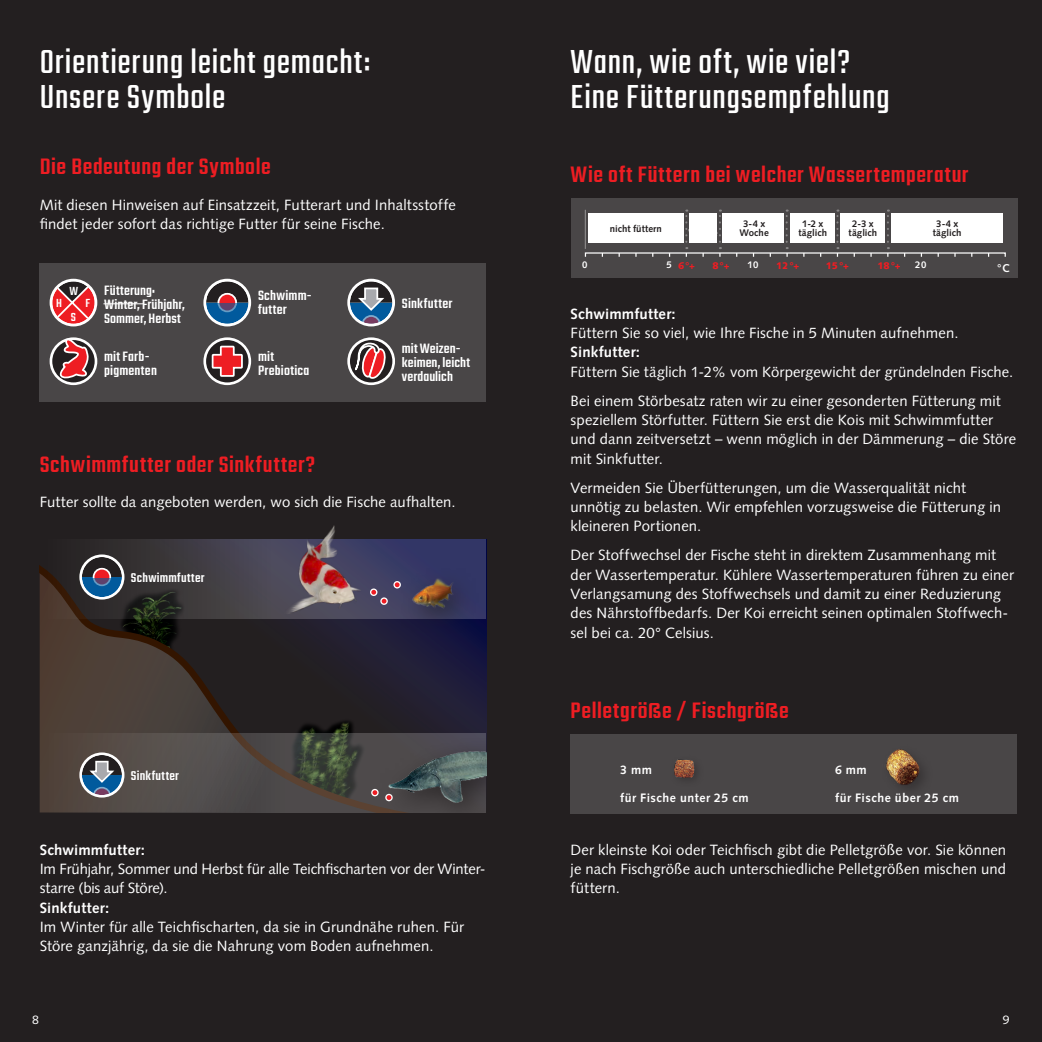
<style>
.page{position:relative;width:1042px;height:1042px;background:#231f20}
.page>*{position:absolute;margin:0;border:0;box-sizing:border-box;transform-origin:0 0}
.t1{font:36.75px/35px "Teko";letter-spacing:.025em;color:#fff}
.t2{font:500 24.5px "Teko";letter-spacing:.025em;color:#ee1d23}
.Fliesstext_weiss{font:14.88px/19.2px "Syntax LT";letter-spacing:.005em;color:#fff}
.t3{font:500 14.88px/14px "Teko";letter-spacing:.01em;color:#fff}
.t4{font:500 14px "Teko";letter-spacing:.03em;color:#fff}
.t5{font:500 12.78px "Teko";color:#fff}
.t6{font:700 12.25px "Syntax LT";letter-spacing:.04em;color:#fff}
.t7{font:12.25px "Syntax LT";color:#fff}
.t8{font:700 11.38px "Syntax LT";color:#fff}
.t9{font:700 9.62px/9.6px "Syntax LT";letter-spacing:.005em;color:#231f20;text-align:center}
.t10{font:900 9.62px "Syntax LT";color:#ee1d23}
.t11{font:700 9.62px "Syntax LT";color:#fff}
.s1{font-weight:700}
</style>
<div class="page">
<div style="left:570px;top:734px;width:447px;height:80px;background:#494647"></div>
<img style="left:671px;top:756px;width:25px;height:25px;border-radius:12px">
<img style="left:881px;top:748px;width:41px;height:42px;border-radius:21px">
<div style="left:571px;top:198px;width:446px;height:80px;background:#494647"></div>
<hr style="left:585px;top:210px;width:1px;height:39px;background:#fff">
<svg style="left:685px;top:210px;width:2px;height:47px"></svg>
<svg style="left:719px;top:210px;width:2px;height:47px"></svg>
<svg style="left:785px;top:210px;width:3px;height:47px"></svg>
<svg style="left:836px;top:210px;width:2px;height:47px"></svg>
<svg style="left:887px;top:210px;width:2px;height:47px"></svg>
<div style="left:689px;top:213px;width:28px;height:30px;background:#fff"></div>
<div style="left:722px;top:213px;width:62px;height:30px;background:#fff"></div>
<div style="left:790px;top:213px;width:44px;height:30px;background:#fff"></div>
<div style="left:840px;top:213px;width:45px;height:30px;background:#fff"></div>
<div style="left:891px;top:213px;width:112px;height:30px;background:#fff"></div>
<div style="left:588px;top:213px;width:95px;height:30px;background:#fff"></div>
<svg style="left:40px;top:619px;width:446px;height:114px"></svg>
<svg style="left:40px;top:733px;width:446px;height:79px;background:#4f4a45"></svg>
<svg style="left:40px;top:539px;width:446px;height:80px"></svg>
<div style="left:79px;top:752px;width:45px;height:45px;border:3px solid #fff;border-radius:50%"></div>
<svg style="left:82px;top:755px;width:40px;height:40px"></svg>
<div style="left:372px;top:789px;width:6px;height:7px;background:#ee1d23;border-radius:50%"></div>
<div style="left:371px;top:789px;width:8px;height:7px;border:1px solid #fff;border-radius:50%"></div>
<div style="left:79px;top:554px;width:45px;height:45px;border:3px solid #fff;border-radius:50%"></div>
<svg style="left:82px;top:557px;width:40px;height:40px"></svg>
<div style="left:393px;top:581px;width:8px;height:7px;border:1px solid #fff;border-radius:50%"></div>
<div style="left:380px;top:597px;width:8px;height:8px;border:1px solid #fff;border-radius:50%"></div>
<svg style="left:371px;top:589px;width:16px;height:15px"></svg>
<div style="left:370px;top:588px;width:7px;height:8px;border:1px solid #fff;border-radius:50%"></div>
<div style="left:398px;top:567px;width:81px;height:70px;background:#231f20;opacity:.75"></div>
<img style="left:406px;top:568px;width:55px;height:58px">
<div style="left:376px;top:736px;width:140px;height:95px;background:#231f20;opacity:.75"></div>
<img style="left:385px;top:743px;width:101px;height:64px">
<div style="left:40px;top:263px;width:446px;height:139px;background:#494647"></div>
<svg style="left:51px;top:339px;width:45px;height:45px"></svg>
<div style="left:50px;top:337px;width:47px;height:48px;border:3px solid #fff;border-radius:50%"></div>
<svg style="left:59px;top:337px;width:30px;height:42px"></svg>
<svg style="left:205px;top:339px;width:45px;height:45px"></svg>
<div style="left:203px;top:337px;width:48px;height:48px;border:3px solid #fff;border-radius:50%"></div>
<svg style="left:211px;top:345px;width:33px;height:33px"></svg>
<svg style="left:349px;top:339px;width:45px;height:45px"></svg>
<div style="left:347px;top:337px;width:48px;height:48px;border:3px solid #fff;border-radius:50%"></div>
<svg style="left:354px;top:342px;width:33px;height:38px"></svg>
<div style="left:203px;top:279px;width:48px;height:47px;border:3px solid #fff;border-radius:50%"></div>
<svg style="left:206px;top:281px;width:42px;height:43px;background:#515f77"></svg>
<div style="left:347px;top:279px;width:48px;height:47px;border:3px solid #fff;border-radius:50%"></div>
<svg style="left:350px;top:281px;width:42px;height:43px;background:#5e758a"></svg>
<svg style="left:52px;top:281px;width:43px;height:43px;background:#b9494d"></svg>
<div style="left:50px;top:279px;width:47px;height:47px;border:3px solid #fff;border-radius:50%"></div>
<hr style="left:103px;top:303px;width:41px;height:1px;background:#fff">
<img style="left:275px;top:525px;width:88px;height:89px">
<p class="t1" style="left:40px;top:46px;width:332px">Orientierung leicht gemacht:<br>Unsere Symbole</p>
<p class="t2" style="left:40px;top:152px;width:233px">Die Bedeutung der Symbole</p>
<p class="Fliesstext_weiss" style="left:40px;top:195px;width:418px">Mit diesen Hinweisen auf Einsatzzeit, Futterart und Inhaltsstoffe findet jeder sofort das richtige Futter für seine Fische.</p>
<p class="t5" style="left:69px;top:284px;width:10px">W</p>
<p class="t5" style="left:71px;top:310px;width:7px">S</p>
<p class="t5" style="left:56px;top:296px;width:7px">H</p>
<p class="t5" style="left:85px;top:296px;width:6px">F</p>
<p class="t3" style="left:104px;top:285px;width:82px">Fütterung:<br>Winter, Frühjahr,<br>Sommer, Herbst</p>
<p class="t3" style="left:258px;top:290px;width:55px">Schwimm&shy;futter</p>
<p class="t3" style="left:402px;top:297px;width:52px">Sinkfutter</p>
<p class="t3" style="left:104px;top:350px;width:54px">mit Farb&shy;pigmenten</p>
<p class="t3" style="left:258px;top:350px;width:53px">mit<br>Prebiotica</p>
<p class="t3" style="left:402px;top:342px;width:70px">mit Weizen&shy;keimen, leicht verdaulich</p>
<p class="t2" style="left:40px;top:450px;width:277px">Schwimmfutter oder Sinkfutter?</p>
<p class="Fliesstext_weiss" style="left:40px;top:492px;width:417px">Futter sollte da angeboten werden, wo sich die Fische aufhalten.</p>
<p class="t4" style="left:131px;top:569px;width:75px">Schwimmfutter</p>
<p class="t4" style="left:131px;top:767px;width:50px">Sinkfutter</p>
<p class="Fliesstext_weiss" style="left:40px;top:840px;width:447px"><span class="s1">Schwimmfutter:<br></span>Im Frühjahr, Sommer und Herbst für alle Teichfischarten vor der Winter&shy;starre (bis auf Störe).<br><span class="s1">Sinkfutter:<br></span>Im Winter für alle Teichfischarten, da sie in Grundnähe ruhen. Für Störe ganzjährig, da sie die Nahrung vom Boden aufnehmen.</p>
<p class="t1" style="left:570px;top:46px;width:281px">Wann, wie oft, wie viel?</p>
<p class="t1" style="left:570px;top:81px;width:320px">Eine Fütterungsempfehlung</p>
<p class="t2" style="left:570px;top:161px;width:399px">Wie oft Füttern bei welcher Wassertemperatur</p>
<p class="t9" style="left:610px;top:224px;width:54px">nicht füttern</p>
<p class="t9" style="left:739px;top:219px;width:31px">3-4 x<br>Woche</p>
<p class="t9" style="left:798px;top:219px;width:30px">1-2 x täglich</p>
<p class="t9" style="left:848px;top:219px;width:30px">2-3 x täglich</p>
<p class="t9" style="left:933px;top:219px;width:30px">3-4 x täglich</p>
<p class="t11" style="left:582px;top:260px;width:7px">0</p>
<p class="t11" style="left:666px;top:260px;width:7px">5</p>
<p class="t10" style="left:678px;top:260px;width:18px">6 °+</p>
<p class="t10" style="left:712px;top:260px;width:19px">8 °+</p>
<p class="t11" style="left:747px;top:260px;width:12px">10</p>
<p class="t10" style="left:776px;top:260px;width:25px">12 °+</p>
<p class="t10" style="left:826px;top:260px;width:25px">15 °+</p>
<p class="t10" style="left:877px;top:260px;width:25px">18 °+</p>
<p class="t11" style="left:915px;top:260px;width:13px">20</p>
<p class="t8" style="left:997px;top:262px;width:14px">°C</p>
<p class="Fliesstext_weiss" style="left:570px;top:304px;width:444px"><span class="s1">Schwimmfutter:<br></span>Füttern Sie so viel, wie Ihre Fische in 5 Minuten aufnehmen.<br><span class="s1">Sinkfutter:<br></span>Füttern Sie täglich 1-2% vom Körpergewicht der gründelnden Fische.</p>
<p class="Fliesstext_weiss" style="left:570px;top:391px;width:447px">Bei einem Störbesatz raten wir zu einer gesonderten Fütterung mit speziellem Störfutter. Füttern Sie erst die Kois mit Schwimmfutter und dann zeitversetzt – wenn möglich in der Dämmerung – die Störe mit Sinkfutter.</p>
<p class="Fliesstext_weiss" style="left:570px;top:478px;width:432px">Vermeiden Sie Überfütterungen, um die Wasserqualität nicht unnötig zu belasten. Wir empfehlen vorzugsweise die Fütterung in kleineren Portionen.</p>
<p class="Fliesstext_weiss" style="left:570px;top:546px;width:445px">Der Stoffwechsel der Fische steht in direktem Zusammenhang mit der Wassertemperatur. Kühlere Wassertemperaturen führen zu einer Verlangsamung des Stoffwechsels und damit zu einer Reduzierung des Nährstoffbedarfs. Der Koi erreicht seinen optimalen Stoffwech&shy;sel bei ca. 20° Celsius.</p>
<p class="t2" style="left:570px;top:696px;width:219px">Pelletgröße / Fischgröße</p>
<p class="t6" style="left:620px;top:762px;width:33px">3 mm</p>
<p class="t6" style="left:620px;top:790px;width:130px">für Fische unter 25 cm</p>
<p class="t6" style="left:835px;top:762px;width:33px">6 mm</p>
<p class="t6" style="left:835px;top:790px;width:125px">für Fische über 25 cm</p>
<p class="Fliesstext_weiss" style="left:570px;top:840px;width:437px;text-align:justify">Der kleinste Koi oder Teichfisch gibt die Pelletgröße vor. Sie können je nach Fischgröße auch unterschiedliche Pelletgrößen mischen und füttern.</p>
<p class="t7" style="left:32px;top:1012px;width:8px">8</p>
<p class="t7" style="left:1003px;top:1012px;width:8px">9</p>
</div>
